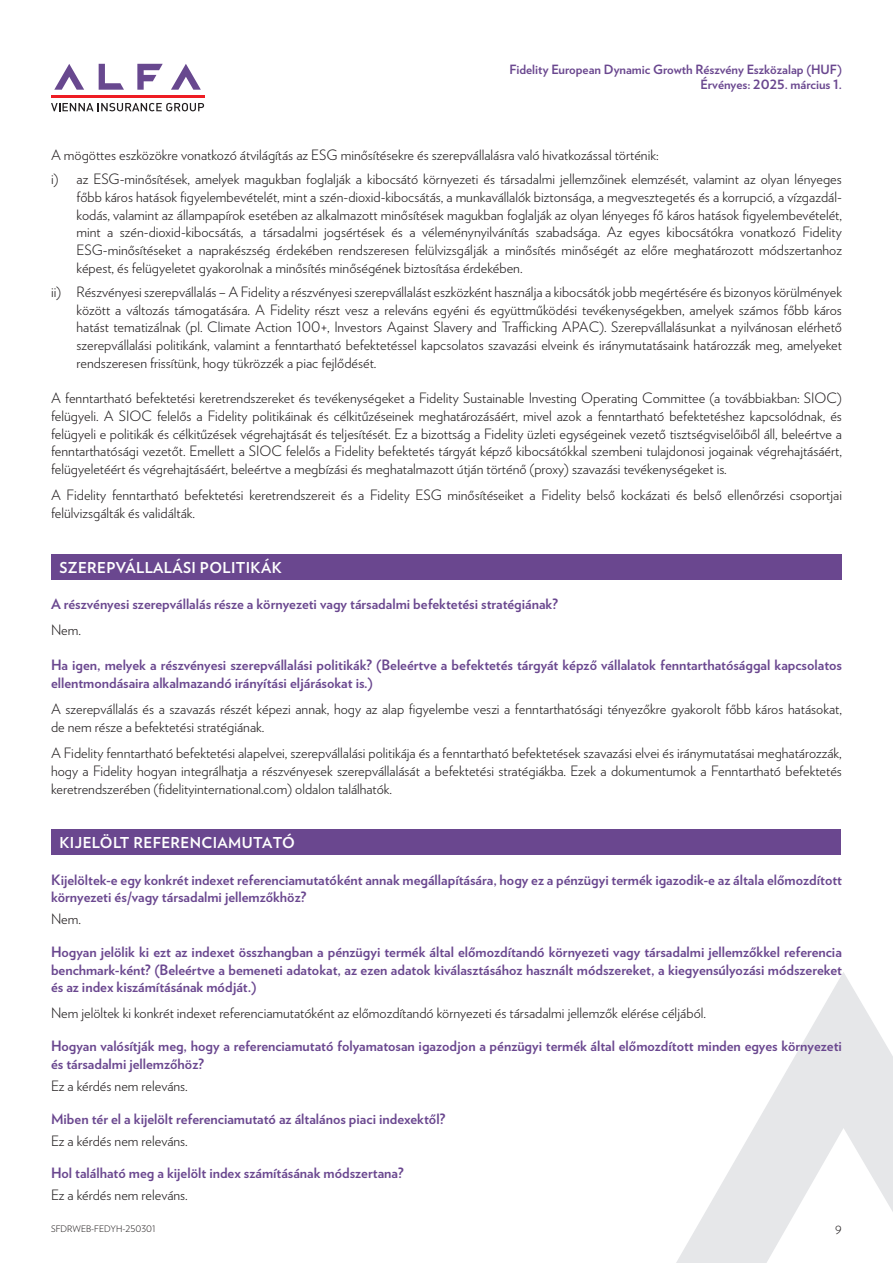
<style>
.page{position:relative;width:893px;height:1263px;background:#fff}
.page>*{position:absolute;margin:0;border:0;box-sizing:border-box;transform-origin:0 0}
.t1{font:700 15px "Verlag";letter-spacing:.025em;color:#fff}
.t2{font:300 14.25px/17.7px "Verlag";color:#231f20;text-align:justify}
.t3{font:700 14.25px/17.7px "Verlag";color:#6a478f}
.t4{font:700 12.75px/15px "Verlag";color:#6a478f;text-align:right}
.t5{font:300 11.25px "Verlag";color:#231f20}
.t6{font:300 9px "Verlag";color:#231f20}
</style>
<div class="page">
<svg style="left:171px;top:64px;width:30px;height:26px"></svg>
<svg style="left:137px;top:64px;width:26px;height:26px"></svg>
<svg style="left:99px;top:64px;width:25px;height:26px"></svg>
<svg style="left:54px;top:64px;width:30px;height:26px"></svg>
<hr style="left:51px;top:95px;width:153px;height:3px;background:#ee1d23">
<svg style="left:51px;top:103px;width:153px;height:8px"></svg>
<svg style="left:676px;top:972px;width:217px;height:291px"></svg>
<div style="left:51px;top:554px;width:791px;height:25px;background:#6a478f"></div>
<div style="left:51px;top:830px;width:789px;height:25px;background:#6a478f"></div>
<p class="t4" style="left:510px;top:61px;width:334px">Fidelity European Dynamic Growth Részvény Eszközalap (HUF)<br>Érvényes: 2025. március 1.</p>
<p class="t2" style="left:51px;top:142px;width:792px;line-height:24.2px">A mögöttes eszközökre vonatkozó átvilágítás az ESG minősítésekre és szerepvállalásra való hivatkozással történik:<br>i) az ESG-minősítések, amelyek magukban foglalják a kibocsátó környezeti és társadalmi jellemzőinek elemzését, valamint az olyan lényeges</p>
<p class="t2" style="left:77px;top:187px;width:767px">főbb káros hatások figyelembevételét, mint a szén-dioxid-kibocsátás, a munkavállalók biztonsága, a megvesztegetés és a korrupció, a vízgazdál&shy;kodás, valamint az állampapírok esetében az alkalmazott minősítések magukban foglalják az olyan lényeges fő káros hatások figyelembevételét, mint a szén-dioxid-kibocsátás, a társadalmi jogsértések és a véleménynyilvánítás szabadsága. Az egyes kibocsátókra vonatkozó Fidelity ESG-minősítéseket a naprakészség érdekében rendszeresen felülvizsgálják a minősítés minőségét az előre meghatározott módszertanhoz képest, és felügyeletet gyakorolnak a minősítés minőségének biztosítása érdekében.</p>
<p class="t2" style="left:77px;top:282px;width:767px;text-indent:-26px">ii) Részvényesi szerepvállalás – A Fidelity a részvényesi szerepvállalást eszközként használja a kibocsátók jobb megértésére és bizonyos körülmények között a változás támogatására. A Fidelity részt vesz a releváns egyéni és együttműködési tevékenységekben, amelyek számos főbb káros hatást tematizálnak (pl. Climate Action 100+, Investors Against Slavery and Trafficking APAC). Szerepvállalásunkat a nyilvánosan elérhető szerepvállalási politikánk, valamint a fenntartható befektetéssel kapcsolatos szavazási elveink és iránymutatásaink határozzák meg, amelyeket rendszeresen frissítünk, hogy tükrözzék a piac fejlődését.</p>
<p class="t2" style="left:51px;top:388px;width:792px">A fenntartható befektetési keretrendszereket és tevékenységeket a Fidelity Sustainable Investing Operating Committee (a továbbiakban: SIOC) felügyeli. A SIOC felelős a Fidelity politikáinak és célkitűzéseinek meghatározásáért, mivel azok a fenntartható befektetéshez kapcsolódnak, és felügyeli e politikák és célkitűzések végrehajtását és teljesítését. Ez a bizottság a Fidelity üzleti egységeinek vezető tisztségviselőiből áll, beleértve a fenntarthatósági vezetőt. Emellett a SIOC felelős a Fidelity befektetés tárgyát képző kibocsátókkal szembeni tulajdonosi jogainak végrehajtásáért, felügyeletéért és végrehajtásáért, beleértve a megbízási és meghatalmazott útján történő (proxy) szavazási tevékenységeket is.</p>
<p class="t2" style="left:51px;top:485px;width:792px">A Fidelity fenntartható befektetési keretrendszereit és a Fidelity ESG minősítéseiket a Fidelity belső kockázati és belső ellenőrzési csoportjai felülvizsgálták és validálták.</p>
<p class="t1" style="left:60px;top:555px;width:224px">SZEREPVÁLLALÁSI POLITIKÁK</p>
<p class="t3" style="left:51px;top:594px;width:508px">A részvényesi szerepvállalás része a környezeti vagy társadalmi befektetési stratégiának?</p>
<p class="t2" style="left:51px;top:620px;width:32px">Nem.</p>
<p class="t3" style="left:51px;top:656px;width:792px">Ha igen, melyek a részvényesi szerepvállalási politikák? (Beleértve a befektetés tárgyát képző vállalatok fenntarthatósággal kapcsolatos ellentmondásaira alkalmazandó irányítási eljárásokat is.)</p>
<p class="t2" style="left:51px;top:699px;width:792px">A szerepvállalás és a szavazás részét képezi annak, hogy az alap figyelembe veszi a fenntarthatósági tényezőkre gyakorolt főbb káros hatásokat, de nem része a befektetési stratégiának.</p>
<p class="t2" style="left:51px;top:743px;width:792px">A Fidelity fenntartható befektetési alapelvei, szerepvállalási politikája és a fenntartható befektetések szavazási elvei és iránymutatásai meghatározzák, hogy a Fidelity hogyan integrálhatja a részvényesek szerepvállalását a befektetési stratégiákba. Ezek a dokumentumok a Fenntartható befektetés keretrendszerében (fidelityinternational.com) oldalon találhatók.</p>
<p class="t1" style="left:60px;top:831px;width:237px">KIJELÖLT REFERENCIAMUTATÓ</p>
<p class="t3" style="left:51px;top:870px;width:792px">Kijelöltek-e egy konkrét indexet referenciamutatóként annak megállapítására, hogy ez a pénzügyi termék igazodik-e az általa előmozdított környezeti és/vagy társadalmi jellemzőkhöz?</p>
<p class="t2" style="left:51px;top:909px;width:32px">Nem.</p>
<p class="t3" style="left:51px;top:942px;width:792px;text-align:justify">Hogyan jelölik ki ezt az indexet összhangban a pénzügyi termék által előmozdítandó környezeti vagy társadalmi jellemzőkkel referencia benchmark-ként? (Beleértve a bemeneti adatokat, az ezen adatok kiválasztásához használt módszereket, a kiegyensúlyozási módszereket és az index kiszámításának módját.)</p>
<p class="t2" style="left:51px;top:1004px;width:656px">Nem jelöltek ki konkrét indexet referenciamutatóként az előmozdítandó környezeti és társadalmi jellemzők elérése céljából.</p>
<p class="t3" style="left:51px;top:1036px;width:792px">Hogyan valósítják meg, hogy a referenciamutató folyamatosan igazodjon a pénzügyi termék által előmozdított minden egyes környezeti és társadalmi jellemzőhöz?</p>
<p class="t2" style="left:51px;top:1076px;width:138px">Ez a kérdés nem releváns.</p>
<p class="t3" style="left:51px;top:1109px;width:396px">Miben tér el a kijelölt referenciamutató az általános piaci indexektől?</p>
<p class="t2" style="left:51px;top:1131px;width:138px">Ez a kérdés nem releváns.</p>
<p class="t3" style="left:51px;top:1163px;width:354px">Hol található meg a kijelölt index számításának módszertana?</p>
<p class="t2" style="left:51px;top:1185px;width:138px">Ez a kérdés nem releváns.</p>
<p class="t6" style="left:51px;top:1222px;width:106px">SFDRWEB-FEDYH-250301</p>
<p class="t5" style="left:835px;top:1221px;width:8px">9</p>
</div>
